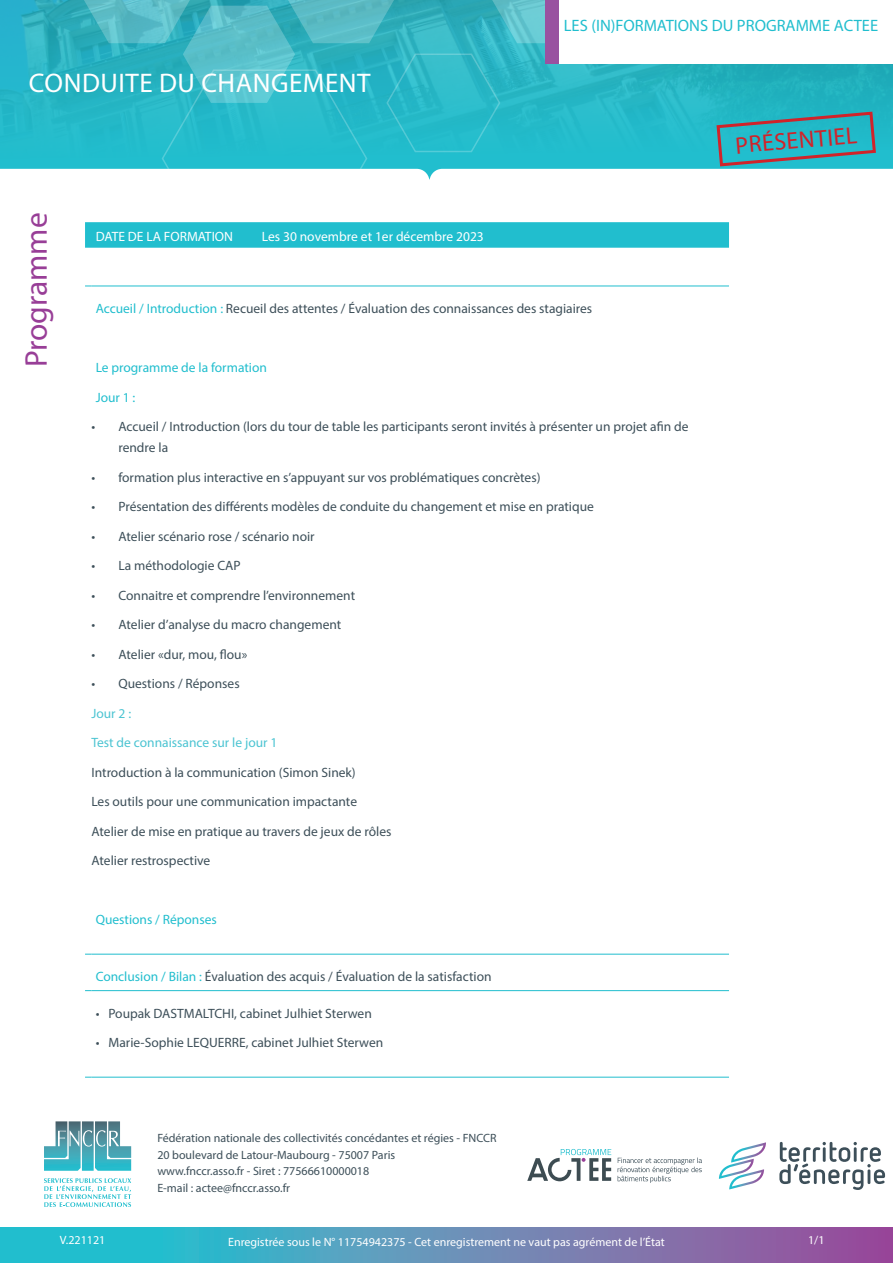
<style>
.page{position:relative;width:893px;height:1263px;background:#fff}
.page>*{position:absolute;margin:0;border:0;box-sizing:border-box;transform-origin:0 0}
.t1{font:31.5px "Myriad Pro";letter-spacing:-.005em;color:#983e97}
.t2{font:27px "Myriad Pro";letter-spacing:.02em;color:#fff}
.t3{font:24px "Myriad Pro";color:#d1232a}
.t4{font:16.5px "Myriad Pro";color:#21bece}
.txt_tableau__gras{font:13.5px/21px "Myriad Pro";color:#3d4f59}
.txt_tableau__gras-2{font:13.5px "Myriad Pro";color:#21bece}
.txt_tableau__gras-3{font:13.5px "Myriad Pro";color:#fff}
.txt_tableau__gras-4{font:13.5px "Myriad Pro";color:#4cc4d2}
.t5{font:12px "Myriad Pro";color:#3d4f59}
.t6{font:12px "Myriad Pro";color:#fff}
.s1{color:#21bece}
</style>
<div class="page">
<img style="left:0;top:0;width:893px;height:169px">
<svg style="left:81px;top:0;width:520px;height:179px;background:#3fbdca"></svg>
<svg style="left:0;top:1228px;width:893px;height:35px;background:#5f8fb8"></svg>
<svg style="left:719px;top:1142px;width:47px;height:47px"></svg>
<svg style="left:779px;top:1142px;width:106px;height:48px"></svg>
<svg style="left:85px;top:222px;width:644px;height:26px;background:#25bfce"></svg>
<hr style="left:91px;top:286px;width:638px;height:1px;background:#21bece">
<hr style="left:91px;top:954px;width:638px;height:1px;background:#21bece">
<hr style="left:91px;top:990px;width:638px;height:1px;background:#21bece">
<hr style="left:91px;top:1077px;width:638px;height:1px;background:#21bece">
<svg style="left:44px;top:1121px;width:87px;height:50px"></svg>
<svg style="left:44px;top:1178px;width:87px;height:29px"></svg>
<svg style="left:715px;top:110px;width:163px;height:58px;background:#36a8b6"></svg>
<div style="left:545px;top:0;width:348px;height:63px;background:#fff"></div>
<div style="left:545px;top:0;width:13px;height:63px;background:#9952a0"></div>
<svg style="left:618px;top:1157px;width:84px;height:26px"></svg>
<svg style="left:527px;top:1149px;width:84px;height:32px"></svg>
<p class="t2" style="left:29px;top:66px;width:343px">CONDUITE DU CHANGEMENT</p>
<p class="t4" style="left:564px;top:15px;width:316px">LES (IN)FORMATIONS DU PROGRAMME ACTEE</p>
<p class="t3" style="left:734px;top:131px;width:124px;rotate:-5deg">PRÉSENTIEL</p>
<p class="t1" style="left:17px;top:367px;width:156px;rotate:-90deg">Programme</p>
<p class="txt_tableau__gras-3" style="left:96px;top:228px;width:139px">DATE DE LA FORMATION</p>
<p class="txt_tableau__gras-3" style="left:262px;top:228px;width:224px">Les 30 novembre et 1er décembre 2023</p>
<p class="txt_tableau__gras" style="left:96px;top:298px;width:498px"><span class="s1">Accueil / Introduction :</span> Recueil des attentes / Évaluation des connaissances des stagiaires</p>
<p class="txt_tableau__gras-2" style="left:96px;top:359px;width:173px">Le programme de la formation</p>
<p class="txt_tableau__gras-2" style="left:96px;top:389px;width:41px">Jour 1 :</p>
<p class="txt_tableau__gras" style="left:118px;top:416px;width:572px;text-indent:-27px">• Accueil / Introduction (lors du tour de table les participants seront invités à présenter un projet afin de rendre la</p>
<p class="txt_tableau__gras" style="left:91px;top:466px;width:451px">• formation plus interactive en s’appuyant sur vos problématiques concrètes)</p>
<p class="txt_tableau__gras" style="left:91px;top:496px;width:504px">• Présentation des différents modèles de conduite du changement et mise en pratique</p>
<p class="txt_tableau__gras" style="left:91px;top:525px;width:225px">• Atelier scénario rose / scénario noir</p>
<p class="txt_tableau__gras" style="left:91px;top:555px;width:151px">• La méthodologie CAP</p>
<p class="txt_tableau__gras" style="left:91px;top:584px;width:265px">• Connaitre et comprendre l’environnement</p>
<p class="txt_tableau__gras" style="left:91px;top:614px;width:251px">• Atelier d’analyse du macro changement</p>
<p class="txt_tableau__gras" style="left:91px;top:643px;width:157px">• Atelier «dur, mou, flou»</p>
<p class="txt_tableau__gras" style="left:91px;top:673px;width:150px">• Questions / Réponses</p>
<p class="txt_tableau__gras-4" style="left:91px;top:705px;width:41px">Jour 2 :</p>
<p class="txt_tableau__gras-4" style="left:91px;top:734px;width:187px">Test de connaissance sur le jour 1</p>
<p class="txt_tableau__gras" style="left:91px;top:761px;width:266px">Introduction à la communication (Simon Sinek)</p>
<p class="txt_tableau__gras" style="left:91px;top:791px;width:267px">Les outils pour une communication impactante</p>
<p class="txt_tableau__gras" style="left:91px;top:820px;width:302px">Atelier de mise en pratique au travers de jeux de rôles</p>
<p class="txt_tableau__gras" style="left:91px;top:850px;width:120px">Atelier restrospective</p>
<p class="txt_tableau__gras-2" style="left:96px;top:911px;width:123px">Questions / Réponses</p>
<p class="txt_tableau__gras" style="left:96px;top:966px;width:397px"><span class="s1">Conclusion / Bilan :</span> Évaluation des acquis / Évaluation de la satisfaction</p>
<p class="txt_tableau__gras" style="left:96px;top:1002px;width:278px">• Poupak DASTMALTCHI, cabinet Julhiet Sterwen</p>
<p class="txt_tableau__gras" style="left:96px;top:1032px;width:289px">• Marie-Sophie LEQUERRE, cabinet Julhiet Sterwen</p>
<p class="t5" style="left:157px;top:1130px;width:341px">Fédération nationale des collectivités concédantes et régies - FNCCR</p>
<p class="t5" style="left:157px;top:1147px;width:239px">20 boulevard de Latour-Maubourg - 75007 Paris</p>
<p class="t5" style="left:157px;top:1163px;width:213px">www.fnccr.asso.fr - Siret : 77566610000018</p>
<p class="t5" style="left:157px;top:1180px;width:134px">E-mail : actee@fnccr.asso.fr</p>
<p class="t6" style="left:60px;top:1233px;width:47px">V.221121</p>
<p class="t6" style="left:228px;top:1235px;width:438px">Enregistrée sous le N° 11754942375 - Cet enregistrement ne vaut pas agrément de l’État</p>
<p class="t6" style="left:808px;top:1233px;width:18px">1/1</p>
</div>
